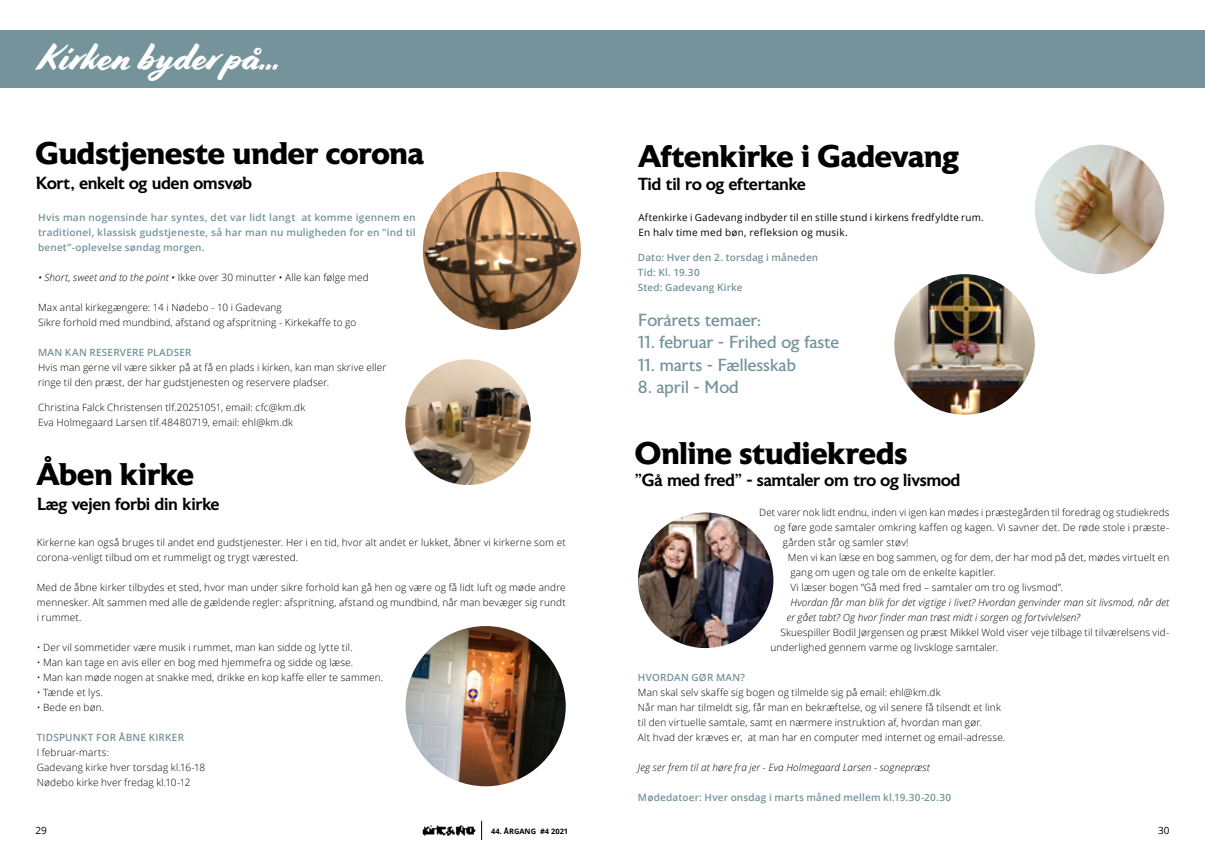
<style>
.page{position:relative;width:1205px;height:851px;background:#fff}
.page>*{position:absolute;margin:0;border:0;box-sizing:border-box;transform-origin:0 0}
.t1{font:37.5px "Cortado";letter-spacing:.02em;color:#fff}
.t2{font:700 31.25px "Astoria";letter-spacing:-.01em;color:#000}
.t3{font:500 17.5px "Astoria";letter-spacing:-.015em;color:#000}
.t4{font:17.5px "Astoria";letter-spacing:-.015em;color:#74939b}
.t5{font:300 10px/15px "Open Sans";letter-spacing:.015em;color:#000}
.t6{font:600 10px/15px "Open Sans";letter-spacing:.02em;color:#74939b;text-align:justify}
.t7{font:italic 300 10px/15px "Open Sans";letter-spacing:.01em;color:#000}
.t8{font:10px/15px "Open Sans";letter-spacing:.025em;color:#000}
.t9{font:700 7.5px "Open Sans";color:#000}
.s1{font-style:italic}
</style>
<div class="page">
<div style="left:0;top:31px;width:1205px;height:57px;background:#74939b"></div>
<img style="left:423px;top:172px;width:158px;height:158px;border-radius:79px">
<img style="left:405px;top:359px;width:126px;height:126px;border-radius:63px">
<img style="left:405px;top:626px;width:161px;height:160px;border-radius:80px">
<img style="left:894px;top:274px;width:141px;height:140px;border-radius:70px">
<img style="left:638px;top:512px;width:135px;height:136px;border-radius:68px">
<img style="left:1035px;top:145px;width:129px;height:129px;border-radius:65px">
<svg style="left:481px;top:820px;width:1px;height:19px"></svg>
<img style="left:422px;top:825px;width:54px;height:11px">
<h1 class="t1" style="left:38px;top:35px;width:245px">Kirken byder på...</h1>
<h2 class="t2" style="left:35px;top:135px;width:390px">Gudstjeneste under corona</h2>
<h3 class="t3" style="left:35px;top:173px;width:218px">Kort, enkelt og uden omsvøb</h3>
<p class="t6" style="left:38px;top:209px;width:379px">Hvis man nogensinde har syntes, det var lidt langt at komme igennem en traditionel, klassisk gudstjeneste, så har man nu muligheden for en ”ind til benet”-oplevelse søndag morgen.</p>
<p class="t5" style="left:38px;top:269px;width:332px"><span class="s1">• Short, sweet and to the point •</span> Ikke over 30 minutter <span class="s1">•</span> Alle kan følge med</p>
<p class="t5" style="left:38px;top:299px;width:320px">Max antal kirkegængere: 14 i Nødebo - 10 i Gadevang<br>Sikre forhold med mundbind, afstand og afspritning - Kirkekaffe to go</p>
<p class="t6" style="left:38px;top:344px;width:155px">MAN KAN RESERVERE PLADSER</p>
<p class="t5" style="left:38px;top:359px;width:350px">Hvis man gerne vil være sikker på at få en plads i kirken, kan man skrive eller ringe til den præst, der har gudstjenesten og reservere pladser.</p>
<p class="t5" style="left:38px;top:399px;width:269px">Christina Falck Christensen tlf.20251051, email: cfc@km.dk<br>Eva Holmegaard Larsen tlf.48480719, email: ehl@km.dk</p>
<h2 class="t2" style="left:37px;top:456px;width:159px">Åben kirke</h2>
<h3 class="t3" style="left:37px;top:494px;width:184px">Læg vejen forbi din kirke</h3>
<p class="t5" style="left:37px;top:534px;width:530px">Kirkerne kan også bruges til andet end gudstjenester. Her i en tid, hvor alt andet er lukket, åbner vi kirkerne som et corona-venligt tilbud om et rummeligt og trygt værested.</p>
<p class="t5" style="left:37px;top:579px;width:530px;text-align:justify">Med de åbne kirker tilbydes et sted, hvor man under sikre forhold kan gå hen og være og få lidt luft og møde andre mennesker. Alt sammen med alle de gældende regler: afspritning, afstand og mundbind, når man bevæger sig rundt i rummet.</p>
<p class="t5" style="left:37px;top:639px;width:317px">• Der vil sommetider være musik i rummet, man kan sidde og lytte til.</p>
<p class="t5" style="left:37px;top:654px;width:318px">• Man kan tage en avis eller en bog med hjemmefra og sidde og læse.</p>
<p class="t5" style="left:37px;top:669px;width:348px">• Man kan møde nogen at snakke med, drikke en kop kaffe eller te sammen.</p>
<p class="t5" style="left:37px;top:684px;width:68px">• Tænde et lys.</p>
<p class="t5" style="left:37px;top:699px;width:69px">• Bede en bøn.</p>
<p class="t6" style="left:37px;top:729px;width:149px">TIDSPUNKT FOR ÅBNE KIRKER</p>
<p class="t5" style="left:37px;top:744px;width:170px">I februar-marts:<br>Gadevang kirke hver torsdag kl.16-18<br>Nødebo kirke hver fredag kl.10-12</p>
<h2 class="t2" style="left:638px;top:138px;width:322px">Aftenkirke i Gadevang</h2>
<h3 class="t3" style="left:638px;top:174px;width:169px">Tid til ro og eftertanke</h3>
<p class="t8" style="left:638px;top:209px;width:347px">Aftenkirke i Gadevang indbyder til en stille stund i kirkens fredfyldte rum.<br>En halv time med bøn, refleksion og musik.</p>
<p class="t6" style="left:638px;top:249px;width:182px;text-align:left">Dato: Hver den 2. torsdag i måneden<br>Tid: Kl. 19.30<br>Sted: Gadevang Kirke</p>
<h3 class="t4" style="left:638px;top:310px;width:125px">Forårets temaer:</h3>
<h3 class="t4" style="left:638px;top:333px;width:203px">11. februar - Frihed og faste</h3>
<h3 class="t4" style="left:638px;top:355px;width:159px">11. marts - Fællesskab</h3>
<h3 class="t4" style="left:638px;top:378px;width:103px">8. april - Mod</h3>
<h2 class="t2" style="left:635px;top:434px;width:274px">Online studiekreds</h2>
<h3 class="t3" style="left:635px;top:470px;width:327px">”Gå med fred” - samtaler om tro og livsmod</h3>
<p class="t5" style="left:759px;top:504px;width:412px">Det varer nok lidt endnu, inden vi igen kan mødes i præstegården til foredrag og studiekreds</p>
<p class="t5" style="left:774px;top:519px;width:396px">og føre gode samtaler omkring kaffen og kagen. Vi savner det. De røde stole i præste-</p>
<p class="t5" style="left:783px;top:534px;width:127px">gården står og samler støv!</p>
<p class="t5" style="left:788px;top:549px;width:383px">Men vi kan læse en bog sammen, og for dem, der har mod på det, mødes virtuelt en</p>
<p class="t5" style="left:790px;top:564px;width:207px">gang om ugen og tale om de enkelte kapitler.</p>
<p class="t5" style="left:790px;top:579px;width:274px">Vi læser bogen ”Gå med fred – samtaler om tro og livsmod”.</p>
<p class="t7" style="left:787px;top:594px;width:384px;text-indent:4px">Hvordan får man blik for det vigtige i livet? Hvordan genvinder man sit livsmod, når det er gået tabt? Og hvor finder man trøst midt i sorgen og fortvivlelsen?</p>
<p class="t5" style="left:770px;top:624px;width:400px;text-indent:10px">Skuespiller Bodil Jørgensen og præst Mikkel Wold viser veje tilbage til tilværelsens vid&shy;underlighed gennem varme og livskloge samtaler.</p>
<p class="t6" style="left:638px;top:669px;width:109px">HVORDAN GØR MAN?</p>
<p class="t5" style="left:638px;top:684px;width:369px">Man skal selv skaffe sig bogen og tilmelde sig på email: ehl@km.dk<br>Når man har tilmeldt sig, får man en bekræftelse, og vil senere få tilsendt et link til den virtuelle samtale, samt en nærmere instruktion af, hvordan man gør.<br>Alt hvad der kræves er, at man har en computer med internet og email-adresse.</p>
<p class="t7" style="left:638px;top:759px;width:293px">Jeg ser frem til at høre fra jer - Eva Holmegaard Larsen - sognepræst</p>
<p class="t6" style="left:638px;top:789px;width:315px">Mødedatoer: Hver onsdag i marts måned mellem kl.19.30-20.30</p>
<p class="t8" style="left:35px;top:822px;width:13px">29</p>
<p class="t9" style="left:491px;top:825px;width:79px">44. ÅRGANG #4 2021</p>
<p class="t8" style="left:1158px;top:822px;width:13px">30</p>
</div>
